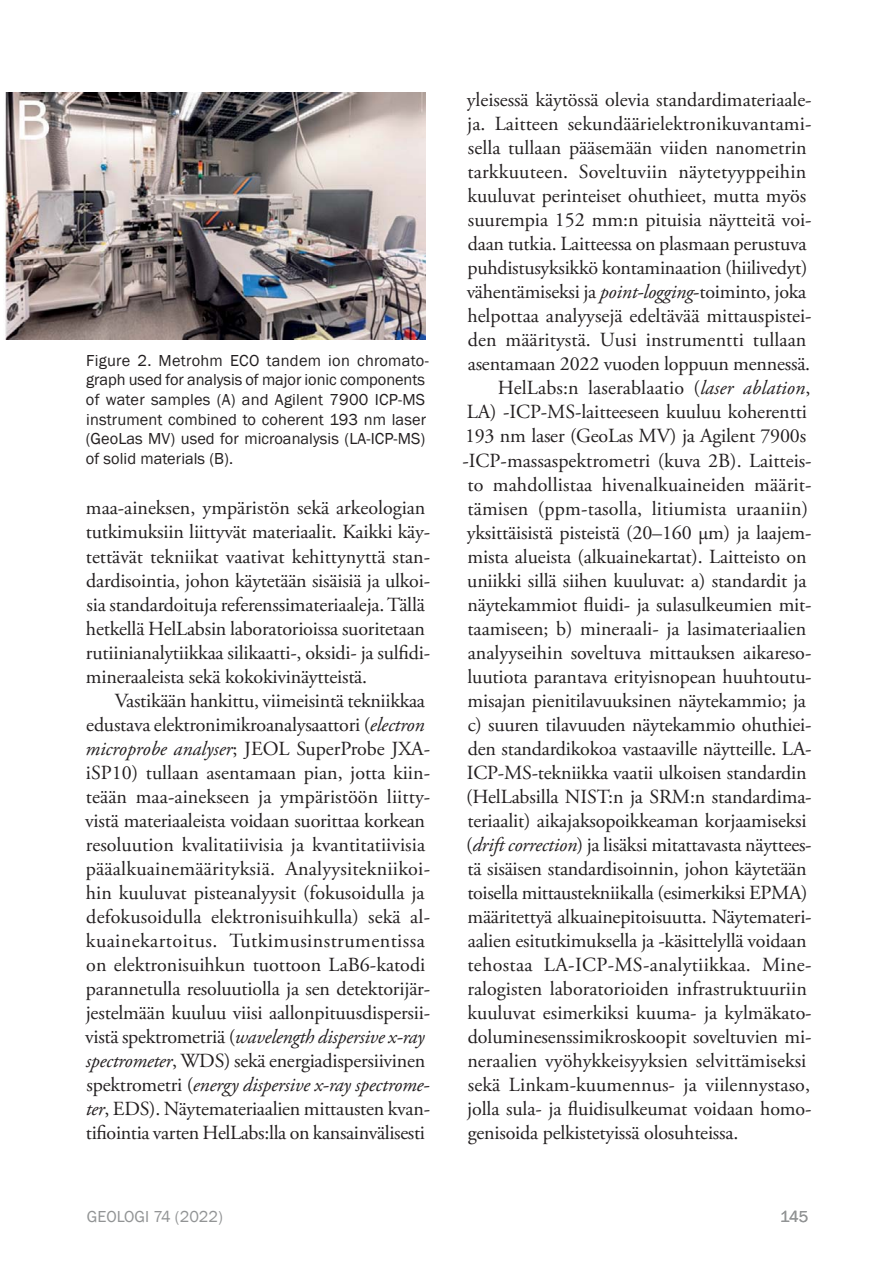
<style>
.page{position:relative;width:893px;height:1263px;background:#fff}
.page>*{position:absolute;margin:0;border:0;box-sizing:border-box;transform-origin:0 0}
.t1{font:19.95px/24px "Adobe Garamond Pro";letter-spacing:-.005em;color:#231f20}
.t2{font:19.95px "Adobe Garamond Pro";letter-spacing:.015em;color:#231f20}
.t3{font:16.35px/19.6px "Franklin Gothic";letter-spacing:.005em;color:#231f20}
.t4{font:16.35px "Franklin Gothic";color:#929495}
.s1{font-style:italic}
</style>
<div class="page">
<img style="left:3px;top:93px;width:423px;height:246px">
<p class="t3" style="left:86px;top:350px;width:344px">Figure 2. Metrohm ECO tandem ion chromato&shy;graph used for analysis of major ionic components of water samples (A) and Agilent 7900 ICP-MS instrument combined to coherent 193 nm laser (GeoLas MV) used for microanalysis (LA-ICP-MS) of solid materials (B).</p>
<p class="t1" style="left:86px;top:498px;width:346px">maa-aineksen, ympäristön sekä arkeologian tutkimuksiin liittyvät materiaalit. Kaikki käy&shy;tettävät tekniikat vaativat kehittynyttä stan&shy;dardisointia, johon käytetään sisäisiä ja ulkoi&shy;sia standardoituja referenssimateriaaleja. Tällä hetkellä HelLabsin laboratorioissa suoritetaan rutiinianalytiikkaa silikaatti-, oksidi- ja sulfidi&shy;mineraaleista sekä kokokivinäytteistä.</p>
<p class="t1" style="left:85px;top:690px;width:346px;text-indent:30px">Vastikään hankittu, viimeisintä tekniikkaa edustava elektronimikroanalysaattori (<span class="s1">electron microprobe analyser</span>; JEOL SuperProbe JXA&shy;iSP10) tullaan asentamaan pian, jotta kiin&shy;teään maa-ainekseen ja ympäristöön liitty&shy;vistä materiaaleista voidaan suorittaa korkean resoluution kvalitatiivisia ja kvantitatiivisia pääalkuainemäärityksiä. Analyysitekniikoi&shy;hin kuuluvat pisteanalyysit (fokusoidulla ja defokusoidulla elektronisuihkulla) sekä al&shy;kuainekartoitus. Tutkimusinstrumentissa on elektronisuihkun tuottoon LaB6-katodi parannetulla resoluutiolla ja sen detektorijär&shy;jestelmään kuuluu viisi aallonpituusdispersii&shy;vistä spektrometriä (<span class="s1">wavelength dispersive x-ray spectrometer</span>, WDS) sekä energiadispersiivinen spektrometri (<span class="s1">energy dispersive x-ray spectrome&shy;ter</span>, EDS). Näytemateriaalien mittausten kvan&shy;tifiointia varten HelLabs:lla on kansainvälisesti</p>
<p class="t1" style="left:467px;top:90px;width:346px">yleisessä käytössä olevia standardimateriaale-</p>
<p class="t1" style="left:467px;top:114px;width:346px">ja. Laitteen sekundäärielektronikuvantami-</p>
<p class="t1" style="left:468px;top:138px;width:340px">sella tullaan pääsemään viiden nanometrin</p>
<p class="t2" style="left:467px;top:164px;width:340px">tarkkuuteen. Soveltuviin näytetyyppeihin</p>
<p class="t1" style="left:467px;top:186px;width:340px">kuuluvat perinteiset ohuthieet, mutta myös</p>
<p class="t1" style="left:468px;top:210px;width:345px">suurempia 152 mm:n pituisia näytteitä voi-</p>
<p class="t1" style="left:468px;top:234px;width:340px">daan tutkia. Laitteessa on plasmaan perustuva</p>
<p class="t1" style="left:467px;top:258px;width:342px">puhdistusyksikkö kontaminaation (hiilivedyt)</p>
<p class="t1" style="left:467px;top:282px;width:341px">vähentämiseksi ja <span class="s1">point-logging</span>-toiminto, joka</p>
<p class="t1" style="left:467px;top:306px;width:346px">helpottaa analyysejä edeltävää mittauspistei-</p>
<p class="t1" style="left:468px;top:330px;width:340px">den määritystä. Uusi instrumentti tullaan</p>
<p class="t1" style="left:468px;top:354px;width:344px">asentamaan 2022 vuoden loppuun mennessä.</p>
<p class="t1" style="left:498px;top:378px;width:314px">HelLabs:n laserablaatio (<span class="s1">laser ablation</span>,</p>
<p class="t1" style="left:467px;top:402px;width:342px">LA) -ICP-MS-laitteeseen kuuluu koherentti</p>
<p class="t1" style="left:465px;top:426px;width:343px">193 nm laser (GeoLas MV) ja Agilent 7900s</p>
<p class="t1" style="left:462px;top:450px;width:351px">-ICP-massaspektrometri (kuva 2B). Laitteis-</p>
<p class="t1" style="left:467px;top:474px;width:346px">to mahdollistaa hivenalkuaineiden määrit-</p>
<p class="t1" style="left:467px;top:498px;width:342px">tämisen (ppm-tasolla, litiumista uraaniin)</p>
<p class="t1" style="left:467px;top:522px;width:346px">yksittäisistä pisteistä (20–160 μm) ja laajem-</p>
<p class="t1" style="left:467px;top:546px;width:341px">mista alueista (alkuainekartat). Laitteisto on</p>
<p class="t1" style="left:467px;top:570px;width:341px">uniikki sillä siihen kuuluvat: a) standardit ja</p>
<p class="t1" style="left:467px;top:594px;width:346px">näytekammiot fluidi- ja sulasulkeumien mit-</p>
<p class="t1" style="left:467px;top:618px;width:340px">taamiseen; b) mineraali- ja lasimateriaalien</p>
<p class="t1" style="left:468px;top:642px;width:345px">analyyseihin soveltuva mittauksen aikareso-</p>
<p class="t1" style="left:467px;top:666px;width:346px">luutiota parantava erityisnopean huuhtoutu-</p>
<p class="t1" style="left:467px;top:690px;width:340px">misajan pienitilavuuksinen näytekammio; ja</p>
<p class="t1" style="left:468px;top:714px;width:345px">c) suuren tilavuuden näytekammio ohuthiei-</p>
<p class="t1" style="left:468px;top:738px;width:345px">den standardikokoa vastaaville näytteille. LA-</p>
<p class="t1" style="left:467px;top:762px;width:341px">ICP-MS-tekniikka vaatii ulkoisen standardin</p>
<p class="t1" style="left:466px;top:786px;width:347px">(HelLabsilla NIST:n ja SRM:n standardima-</p>
<p class="t1" style="left:467px;top:810px;width:341px">teriaalit) aikajaksopoikkeaman korjaamiseksi</p>
<p class="t1" style="left:466px;top:834px;width:347px">(<span class="s1">drift correction</span>) ja lisäksi mitattavasta näyttees-</p>
<p class="t1" style="left:467px;top:858px;width:341px">tä sisäisen standardisoinnin, johon käytetään</p>
<p class="t1" style="left:467px;top:882px;width:342px">toisella mittaustekniikalla (esimerkiksi EPMA)</p>
<p class="t1" style="left:467px;top:906px;width:346px">määritettyä alkuainepitoisuutta. Näytemateri-</p>
<p class="t1" style="left:468px;top:930px;width:340px">aalien esitutkimuksella ja -käsittelyllä voidaan</p>
<p class="t2" style="left:467px;top:956px;width:346px">tehostaa LA-ICP-MS-analytiikkaa. Mine-</p>
<p class="t1" style="left:467px;top:978px;width:341px">ralogisten laboratorioiden infrastruktuuriin</p>
<p class="t1" style="left:467px;top:1002px;width:346px">kuuluvat esimerkiksi kuuma- ja kylmäkato-</p>
<p class="t1" style="left:468px;top:1026px;width:345px">doluminesenssimikroskoopit soveltuvien mi-</p>
<p class="t1" style="left:467px;top:1050px;width:340px">neraalien vyöhykkeisyyksien selvittämiseksi</p>
<p class="t1" style="left:468px;top:1074px;width:344px">sekä Linkam-kuumennus- ja viilennystaso,</p>
<p class="t1" style="left:467px;top:1098px;width:346px">jolla sula- ja fluidisulkeumat voidaan homo-</p>
<p class="t1" style="left:468px;top:1122px;width:272px">genisoida pelkistetyissä olosuhteissa.</p>
<p class="t4" style="left:87px;top:1207px;width:138px">GEOLOGI 74 (2022)</p>
<p class="t4" style="left:780px;top:1207px;width:30px">145</p>
</div>
